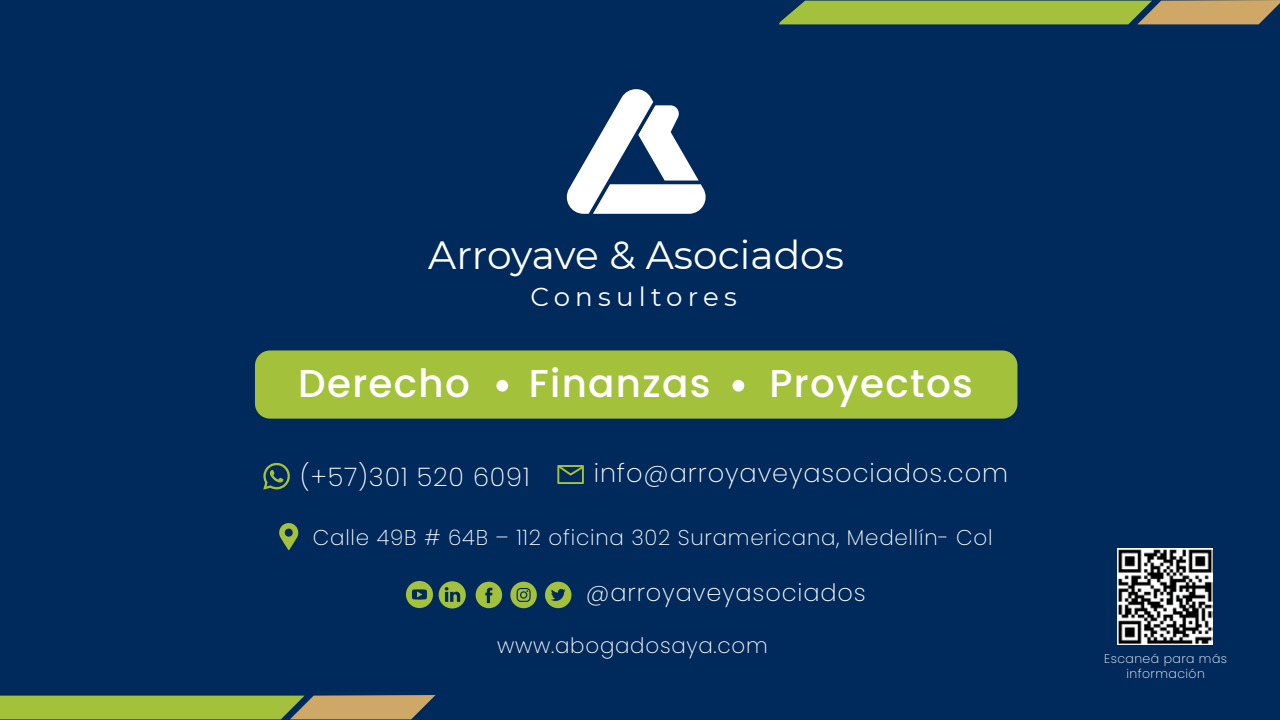
<style>
.page{position:relative;width:1280px;height:720px;background:#002a5c}
.page>*{position:absolute;margin:0;border:0;box-sizing:border-box;transform-origin:0 0}
.t1{font:39.25px "Montserrat";color:#fff}
.t2{font:500 38.88px "Poppins";letter-spacing:.035em;color:#fff}
.t3{font:26px "Montserrat";letter-spacing:.2em;color:#fff}
.t4{font:200 25.62px "Poppins";letter-spacing:.035em;color:#fff}
.t5{font:200 24px "Poppins";letter-spacing:.035em;color:#fff}
.t6{font:200 21.38px "Poppins";letter-spacing:.035em;color:#fff}
.t7{font:200 12.5px/15px "Poppins";letter-spacing:.035em;color:#fff;text-align:center}
</style>
<div class="page">
<svg style="left:566px;top:89px;width:140px;height:125px"></svg>
<svg style="left:0;top:695px;width:436px;height:24px;background:#a4af49"></svg>
<svg style="left:779px;top:0;width:501px;height:24px;background:#a0ae48"></svg>
<svg style="left:476px;top:582px;width:26px;height:26px"></svg>
<svg style="left:545px;top:582px;width:26px;height:26px"></svg>
<svg style="left:510px;top:582px;width:27px;height:26px"></svg>
<svg style="left:439px;top:581px;width:27px;height:28px"></svg>
<svg style="left:406px;top:581px;width:27px;height:27px"></svg>
<div style="left:255px;top:350px;width:762px;height:69px;background:#a4c13b;border-radius:15px"></div>
<div style="left:496px;top:380px;width:12px;height:12px;background:#fff;border-radius:50%"></div>
<div style="left:733px;top:380px;width:11px;height:12px;background:#fff;border-radius:50%"></div>
<svg style="left:279px;top:523px;width:19px;height:28px"></svg>
<svg style="left:263px;top:463px;width:27px;height:27px"></svg>
<svg style="left:557px;top:465px;width:27px;height:19px"></svg>
<img style="left:1117px;top:549px;width:96px;height:95px">
<h1 class="t1" style="left:428px;top:228px;width:417px">Arroyave &amp; Asociados</h1>
<p class="t3" style="left:530px;top:279px;width:208px">Consultores</p>
<h2 class="t2" style="left:298px;top:361px;width:173px">Derecho</h2>
<h2 class="t2" style="left:529px;top:361px;width:183px">Finanzas</h2>
<h2 class="t2" style="left:769px;top:361px;width:205px">Proyectos</h2>
<p class="t4" style="left:300px;top:462px;width:231px">(+57)301 520 6091</p>
<p class="t4" style="left:594px;top:458px;width:416px">info@arroyaveyasociados.com</p>
<p class="t6" style="left:313px;top:525px;width:681px">Calle 49B # 64B – 112 oficina 302 Suramericana, Medellín- Col</p>
<p class="t5" style="left:586px;top:578px;width:281px">@arroyaveyasociados</p>
<p class="t6" style="left:497px;top:633px;width:272px">www.abogadosaya.com</p>
<p class="t7" style="left:1104px;top:652px;width:124px">Escaneá para más información</p>
</div>
